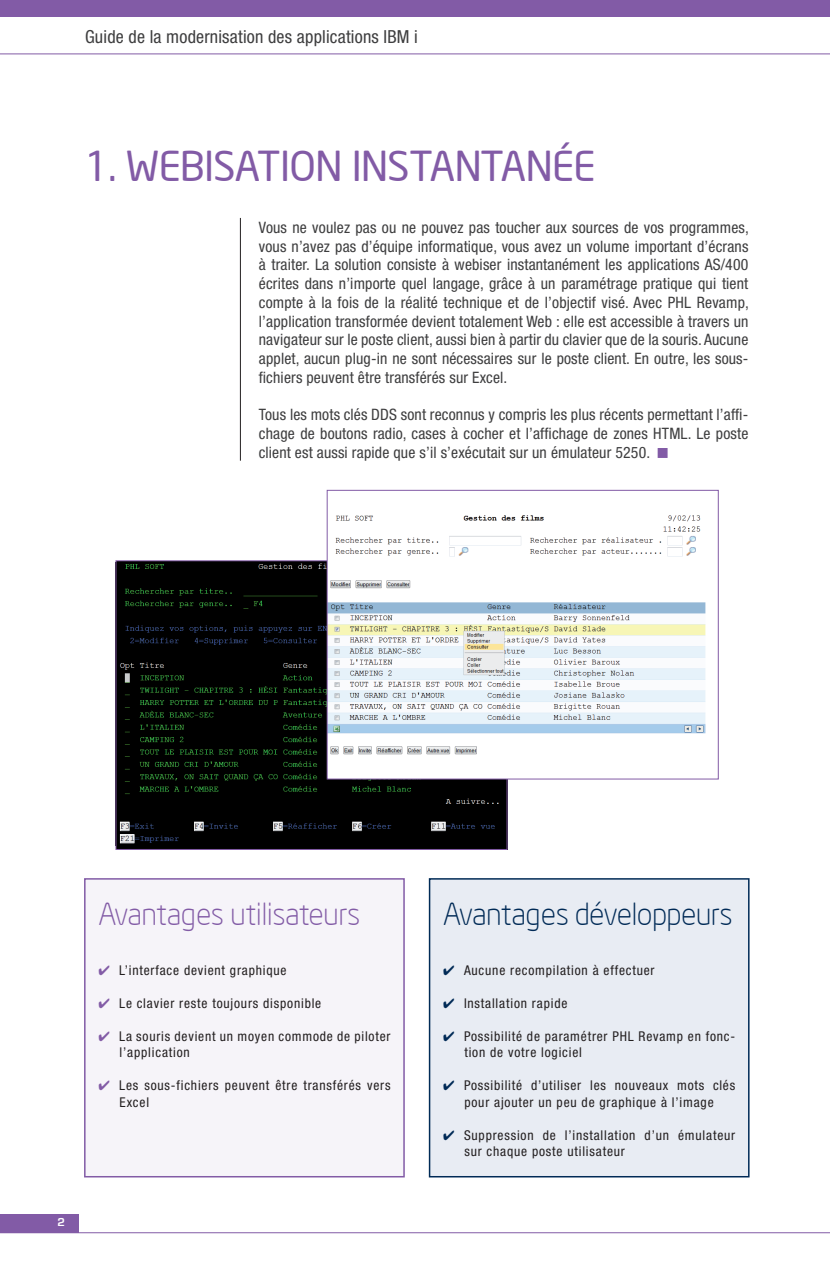
<style>
.page{position:relative;width:830px;height:1263px;background:#fff}
.page>*{position:absolute;margin:0;border:0;box-sizing:border-box;transform-origin:0 0}
.t1{font:40.5px "Neo Sans Intel";color:#825ba6}
.t2{font:300 30px "Neo Sans Intel";color:#825ba6}
.t3{font:300 30px "Neo Sans Intel";color:#002a56}
.t4{font:condensed 18px "Helvetica Neue";letter-spacing:.01em;color:#3e3e3f}
.t5{font:condensed 15.75px/18.8px "Helvetica Neue";letter-spacing:.01em;color:#3e3e3f;text-align:justify}
.t6{font:condensed 13.5px/16.5px "Helvetica Neue";letter-spacing:.06em;color:#231f20}
.t7{font:700 12px "Eurostile";color:#fff}
.s1{color:#825ba6}
.s2{color:#002a56}
</style>
<div class="page">
<div style="left:0;top:1214px;width:78px;height:18px;background:#825ba6"></div>
<hr style="left:0;top:54px;width:829px;height:1px;background:#825ba6">
<hr style="left:0;top:1232px;width:829px;height:1px;background:#825ba6">
<div style="left:0;top:0;width:829px;height:17px;background:#825ba6"></div>
<div style="left:85px;top:879px;width:319px;height:298px;background:#f6f4f9"></div>
<div style="left:84px;top:878px;width:320px;height:299px;border:2px solid #825ba6"></div>
<div style="left:429px;top:879px;width:319px;height:298px;background:#e8ecf3"></div>
<div style="left:428px;top:878px;width:321px;height:299px;border:2px solid #002a56"></div>
<div style="left:657px;top:448px;width:10px;height:10px;background:#825ba6;border:2px solid #825ba6"></div>
<hr style="left:240px;top:218px;width:1px;height:243px;background:#231f20">
<img style="left:118px;top:563px;width:387px;height:282px">
<div style="left:327px;top:490px;width:391px;height:289px;background:#fff"></div>
<img style="left:329px;top:515px;width:377px;height:240px">
<div style="left:327px;top:490px;width:391px;height:289px;border:1px solid #825ba6"></div>
<p class="t4" style="left:85px;top:26px;width:334px">Guide de la modernisation des applications IBM i</p>
<h1 class="t1" style="left:85px;top:142px;width:511px">1. WEBISATION INSTANTANÉE</h1>
<p class="t5" style="left:259px;top:218px;width:491px">Vous ne voulez pas ou ne pouvez pas toucher aux sources de vos programmes, vous n’avez pas d’équipe informatique, vous avez un volume important d’écrans à traiter. La solution consiste à webiser instantanément les applications AS/400 écrites dans n’importe quel langage, grâce à un paramétrage pratique qui tient compte à la fois de la réalité technique et de l’objectif visé. Avec PHL Revamp, l’application transformée devient totalement Web : elle est accessible à travers un navigateur sur le poste client, aussi bien à partir du clavier que de la souris. Aucune applet, aucun plug-in ne sont nécessaires sur le poste client. En outre, les sous&shy;fichiers peuvent être transférés sur Excel.</p>
<p class="t5" style="left:259px;top:405px;width:490px">Tous les mots clés DDS sont reconnus y compris les plus récents permettant l’affi&shy;chage de boutons radio, cases à cocher et l’affichage de zones HTML. Le poste client est aussi rapide que s’il s’exécutait sur un émulateur 5250.</p>
<h2 class="t2" style="left:98px;top:896px;width:263px">Avantages utilisateurs</h2>
<p class="t6" style="left:98px;top:962px;width:190px"><span class="s1">✔✔</span> L’interface devient graphique</p>
<p class="t6" style="left:98px;top:995px;width:224px"><span class="s1">✔✔</span> Le clavier reste toujours disponible</p>
<p class="t6" style="left:119px;top:1028px;width:272px;text-indent:-21px"><span class="s1">✔✔</span> La souris devient un moyen commode de piloter l’application</p>
<p class="t6" style="left:119px;top:1077px;width:272px;text-indent:-21px"><span class="s1">✔✔</span> Les sous-fichiers peuvent être transférés vers<br>Excel</p>
<p class="t7" style="left:57px;top:1215px;width:9px">2</p>
<h2 class="t3" style="left:443px;top:896px;width:291px">Avantages développeurs</h2>
<p class="t6" style="left:443px;top:962px;width:213px"><span class="s2">✔✔</span> Aucune recompilation à effectuer</p>
<p class="t6" style="left:443px;top:995px;width:126px"><span class="s2">✔✔</span> Installation rapide</p>
<p class="t6" style="left:464px;top:1028px;width:272px;text-indent:-21px"><span class="s2">✔✔</span> Possibilité de paramétrer PHL Revamp en fonc&shy;tion de votre logiciel</p>
<p class="t6" style="left:443px;top:1077px;width:293px;text-align:center"><span class="s2">✔✔</span> Possibilité d’utiliser les nouveaux mots clés pour ajouter un peu de graphique à l’image</p>
<p class="t6" style="left:464px;top:1127px;width:272px;text-indent:-21px"><span class="s2">✔✔</span> Suppression de l’installation d’un émulateur sur chaque poste utilisateur</p>
</div>
